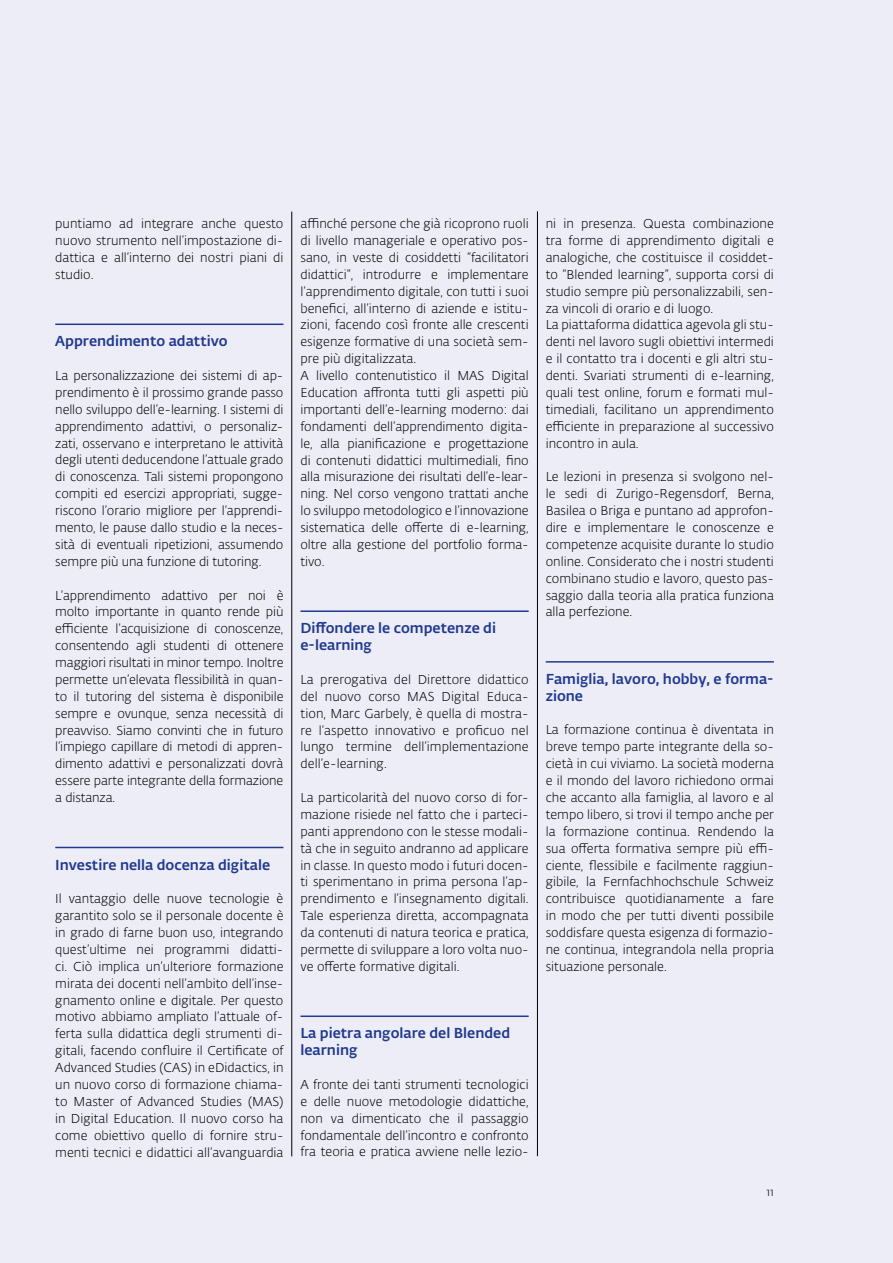
<style>
.page{position:relative;width:893px;height:1263px;background:#ededf8}
.page>*{position:absolute;margin:0;border:0;box-sizing:border-box;transform-origin:0 0}
.t1{font:500 14.25px/16.8px "SUPSI Fedra Sans";color:#213a8f}
.t2{font:300 12.75px/17px "SUPSI Fedra Sans";color:#000;text-align:justify}
.t3{font:300 11.25px "SUPSI Fedra Sans";color:#000}
</style>
<div class="page">
<hr style="left:291px;top:212px;width:1px;height:944px;background:#000">
<hr style="left:55px;top:324px;width:228px;height:1px;background:#213a8f">
<hr style="left:55px;top:847px;width:228px;height:1px;background:#213a8f">
<hr style="left:300px;top:610px;width:229px;height:2px;background:#213a8f">
<hr style="left:300px;top:1015px;width:229px;height:2px;background:#213a8f">
<hr style="left:546px;top:661px;width:228px;height:2px;background:#213a8f">
<hr style="left:537px;top:211px;width:1px;height:945px;background:#000">
<p class="t2" style="left:55px;top:215px;width:230px">puntiamo ad integrare anche questo nuovo strumento nell’impostazione di&shy;dattica e all’interno dei nostri piani di studio.</p>
<p class="t1" style="left:55px;top:332px;width:174px">Apprendimento adattivo</p>
<p class="t2" style="left:55px;top:367px;width:230px">La personalizzazione dei sistemi di ap&shy;prendimento è il prossimo grande passo nello sviluppo dell’e-learning. I sistemi di apprendimento adattivi, o personaliz&shy;zati, osservano e interpretano le attività degli utenti deducendone l’attuale grado di conoscenza. Tali sistemi propongono compiti ed esercizi appropriati, sugge&shy;riscono l’orario migliore per l’apprendi&shy;mento, le pause dallo studio e la neces&shy;sità di eventuali ripetizioni, assumendo sempre più una funzione di tutoring.</p>
<p class="t2" style="left:55px;top:586px;width:230px">L’apprendimento adattivo per noi è molto importante in quanto rende più efficiente l’acquisizione di conoscenze, consentendo agli studenti di ottenere maggiori risultati in minor tempo. Inoltre permette un’elevata flessibilità in quan&shy;to il tutoring del sistema è disponibile sempre e ovunque, senza necessità di preavviso. Siamo convinti che in futuro l’impiego capillare di metodi di appren&shy;dimento adattivi e personalizzati dovrà essere parte integrante della formazione a distanza.</p>
<p class="t1" style="left:55px;top:855px;width:216px">Investire nella docenza digitale</p>
<p class="t2" style="left:55px;top:890px;width:230px">Il vantaggio delle nuove tecnologie è garantito solo se il personale docente è in grado di farne buon uso, integrando quest’ultime nei programmi didatti&shy;ci. Ciò implica un’ulteriore formazione mirata dei docenti nell’ambito dell’inse&shy;gnamento online e digitale. Per questo motivo abbiamo ampliato l’attuale of&shy;ferta sulla didattica degli strumenti di&shy;gitali, facendo confluire il Certificate of Advanced Studies (CAS) in eDidactics, in un nuovo corso di formazione chiama&shy;to Master of Advanced Studies (MAS) in Digital Education. Il nuovo corso ha come obiettivo quello di fornire stru&shy;menti tecnici e didattici all’avanguardia</p>
<p class="t2" style="left:300px;top:215px;width:230px;text-align:left">affinché persone che già ricoprono ruoli di livello manageriale e operativo pos&shy;sano, in veste di cosiddetti “facilitatori didattici”, introdurre e implementare l’apprendimento digitale, con tutti i suoi benefici, all’interno di aziende e istitu&shy;zioni, facendo così fronte alle crescenti esigenze formative di una società sem&shy;pre più digitalizzata.<br>A livello contenutistico il MAS Digital Education affronta tutti gli aspetti più importanti dell’e-learning moderno: dai fondamenti dell’apprendimento digita&shy;le, alla pianificazione e progettazione di contenuti didattici multimediali, fino alla misurazione dei risultati dell’e-lear&shy;ning. Nel corso vengono trattati anche lo sviluppo metodologico e l’innovazione sistematica delle offerte di e-learning, oltre alla gestione del portfolio forma&shy;tivo.</p>
<p class="t1" style="left:300px;top:619px;width:197px">Diffondere le competenze di e-learning</p>
<p class="t2" style="left:300px;top:671px;width:230px">La prerogativa del Direttore didattico del nuovo corso MAS Digital Educa&shy;tion, Marc Garbely, è quella di mostra&shy;re l’aspetto innovativo e proficuo nel lungo termine dell’implementazione dell’e-learning.</p>
<p class="t2" style="left:300px;top:789px;width:230px">La particolarità del nuovo corso di for&shy;mazione risiede nel fatto che i parteci&shy;panti apprendono con le stesse modali&shy;tà che in seguito andranno ad applicare in classe. In questo modo i futuri docen&shy;ti sperimentano in prima persona l’ap&shy;prendimento e l’insegnamento digitali.<br>Tale esperienza diretta, accompagnata da contenuti di natura teorica e pratica, permette di sviluppare a loro volta nuo&shy;ve offerte formative digitali.</p>
<p class="t1" style="left:300px;top:1024px;width:211px">La pietra angolare del Blended learning</p>
<p class="t2" style="left:300px;top:1076px;width:230px">A fronte dei tanti strumenti tecnologici e delle nuove metodologie didattiche, non va dimenticato che il passaggio fondamentale dell’incontro e confronto fra teoria e pratica avviene nelle lezio-</p>
<p class="t2" style="left:546px;top:215px;width:230px;text-align:left">ni in presenza. Questa combinazione tra forme di apprendimento digitali e analogiche, che costituisce il cosiddet&shy;to “Blended learning”, supporta corsi di studio sempre più personalizzabili, sen&shy;za vincoli di orario e di luogo.<br>La piattaforma didattica agevola gli stu&shy;denti nel lavoro sugli obiettivi intermedi e il contatto tra i docenti e gli altri stu&shy;denti. Svariati strumenti di e-learning, quali test online, forum e formati mul&shy;timediali, facilitano un apprendimento efficiente in preparazione al successivo incontro in aula.</p>
<p class="t2" style="left:546px;top:468px;width:230px">Le lezioni in presenza si svolgono nel&shy;le sedi di Zurigo-Regensdorf, Berna, Basilea o Briga e puntano ad approfon&shy;dire e implementare le conoscenze e competenze acquisite durante lo studio online. Considerato che i nostri studenti combinano studio e lavoro, questo pas&shy;saggio dalla teoria alla pratica funziona alla perfezione.</p>
<p class="t1" style="left:546px;top:669px;width:229px">Famiglia, lavoro, hobby, e forma&shy;zione</p>
<p class="t2" style="left:546px;top:721px;width:230px">La formazione continua è diventata in breve tempo parte integrante della so&shy;cietà in cui viviamo. La società moderna e il mondo del lavoro richiedono ormai che accanto alla famiglia, al lavoro e al tempo libero, si trovi il tempo anche per la formazione continua. Rendendo la sua offerta formativa sempre più effi&shy;ciente, flessibile e facilmente raggiun&shy;gibile, la Fernfachhochschule Schweiz contribuisce quotidianamente a fare in modo che per tutti diventi possibile soddisfare questa esigenza di formazio&shy;ne continua, integrandola nella propria situazione personale.</p>
<p class="t3" style="left:767px;top:1185px;width:9px">11</p>
</div>
